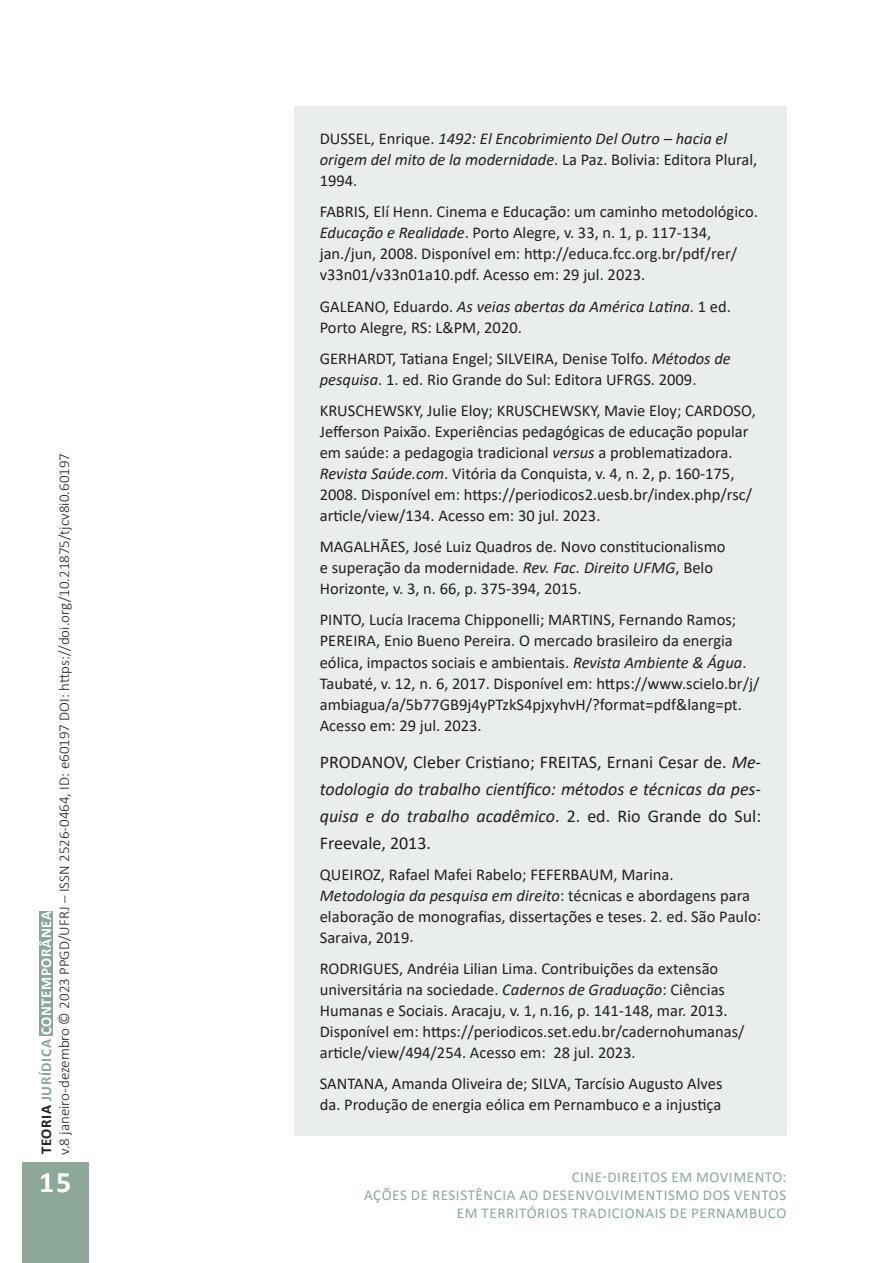
<style>
.page{position:relative;width:893px;height:1263px;background:#fff}
.page>*{position:absolute;margin:0;border:0;box-sizing:border-box;transform-origin:0 0}
.t1{font:700 30px "Calibri";color:#fff}
.TEXTO{font:18px/27px "Calibri";color:#231f20;text-align:justify}
.referências{font:16.5px/21px "Calibri";color:#231f20}
.referências-2{font:italic 16.5px/21px "Calibri";color:#231f20}
.t2{font:300 15px/18px "Calibri";color:#231f20}
.t3{font:15px/18px "Calibri";letter-spacing:.04em;color:#8ca797;text-align:right}
.s1{font-weight:700}
.s2{font-weight:700;color:#8ca797}
.s3{font-weight:700;color:#fff}
.s4{font-style:normal}
.s5{font-style:italic}
</style>
<div class="page">
<div style="left:22px;top:1162px;width:67px;height:101px;background:#8ca797"></div>
<div style="left:294px;top:106px;width:493px;height:1029px;background:#e9eeeb"></div>
<div style="left:39px;top:911px;width:14px;height:124px;background:#8ca797"></div>
<p class="t2" style="left:37px;top:1154px;width:703px;rotate:-90deg"><span class="s1">TEORIA</span> <span class="s2">JURÍDICA</span> <span class="s3">CONTEMPORÂNEA<br></span>v.8 janeiro-dezembro ©️ 2023 PPGD/UFRJ – ISSN 2526-0464, ID: e60197 DOI: https://doi.org/10.21875/tjcv8i0.60197</p>
<p class="referências-2" style="left:320px;top:127px;width:439px"><span class="s4">DUSSEL, Enrique.</span> 1492: El Encobrimiento Del Outro – hacia el origem del mito de la modernidade<span class="s4">. La Paz. Bolivia: Editora Plural,<br>1994.</span></p>
<p class="referências" style="left:320px;top:201px;width:440px">FABRIS, Elí Henn. Cinema e Educação: um caminho metodológico.<br><span class="s5">Educação e Realidade</span>. Porto Alegre, v. 33, n. 1, p. 117-134, jan./jun, 2008. Disponível em: http://educa.fcc.org.br/pdf/rer/ v33n01/v33n01a10.pdf. Acesso em: 29 jul. 2023.</p>
<p class="referências" style="left:320px;top:295px;width:413px">GALEANO, Eduardo. <span class="s5">As veias abertas da América Latina</span>. 1 ed.<br>Porto Alegre, RS: L&amp;PM, 2020.</p>
<p class="referências" style="left:320px;top:347px;width:413px">GERHARDT, Tatiana Engel; SILVEIRA, Denise Tolfo. <span class="s5">Métodos de pesquisa</span>. 1. ed. Rio Grande do Sul: Editora UFRGS. 2009.</p>
<p class="referências" style="left:320px;top:400px;width:438px">KRUSCHEWSKY, Julie Eloy; KRUSCHEWSKY, Mavie Eloy; CARDOSO, Jefferson Paixão. Experiências pedagógicas de educação popular em saúde: a pedagogia tradicional <span class="s5">versus</span> a problematizadora.<br><span class="s5">Revista Saúde.com</span>. Vitória da Conquista, v. 4, n. 2, p. 160-175, 2008. Disponível em: https://periodicos2.uesb.br/index.php/rsc/ article/view/134. Acesso em: 30 jul. 2023.</p>
<p class="referências" style="left:320px;top:536px;width:407px">MAGALHÃES, José Luiz Quadros de. Novo constitucionalismo e superação da modernidade. <span class="s5">Rev. Fac. Direito UFMG</span>, Belo<br>Horizonte, v. 3, n. 66, p. 375-394, 2015.</p>
<p class="referências" style="left:320px;top:609px;width:441px">PINTO, Lucía Iracema Chipponelli; MARTINS, Fernando Ramos; PEREIRA, Enio Bueno Pereira. O mercado brasileiro da energia eólica, impactos sociais e ambientais. <span class="s5">Revista Ambiente &amp; Água</span>.<br>Taubaté, v. 12, n. 6, 2017. Disponível em: https://www.scielo.br/j/ ambiagua/a/5b77GB9j4yPTzkS4pjxyhvH/?format=pdf&amp;lang=pt.<br>Acesso em: 29 jul. 2023.</p>
<p class="TEXTO" style="left:320px;top:748px;width:443px">PRODANOV, Cleber Cristiano; FREITAS, Ernani Cesar de. <span class="s5">Me&shy;todologia do trabalho científico: métodos e técnicas da pes&shy;quisa e do trabalho acadêmico</span>. 2. ed. Rio Grande do Sul:<br>Freevale, 2013.</p>
<p class="referências" style="left:320px;top:863px;width:443px">QUEIROZ, Rafael Mafei Rabelo; FEFERBAUM, Marina.<br><span class="s5">Metodologia da pesquisa em direito</span>: técnicas e abordagens para elaboração de monografias, dissertações e teses. 2. ed. São Paulo:<br>Saraiva, 2019.</p>
<p class="referências" style="left:320px;top:958px;width:426px">RODRIGUES, Andréia Lilian Lima. Contribuições da extensão universitária na sociedade. <span class="s5">Cadernos de Graduação</span>: Ciências Humanas e Sociais. Aracaju, v. 1, n.16, p. 141-148, mar. 2013.<br>Disponível em: https://periodicos.set.edu.br/cadernohumanas/ article/view/494/254. Acesso em: 28 jul. 2023.</p>
<p class="referências" style="left:320px;top:1073px;width:404px">SANTANA, Amanda Oliveira de; SILVA, Tarcísio Augusto Alves da. Produção de energia eólica em Pernambuco e a injustiça</p>
<h1 class="t1" style="left:39px;top:1161px;width:33px">15</h1>
<p class="t3" style="left:364px;top:1167px;width:424px">CINE-DIREITOS EM MOVIMENTO:<br>AÇÕES DE RESISTÊNCIA AO DESENVOLVIMENTISMO DOS VENTOS<br>EM TERRITÓRIOS TRADICIONAIS DE PERNAMBUCO</p>
</div>
